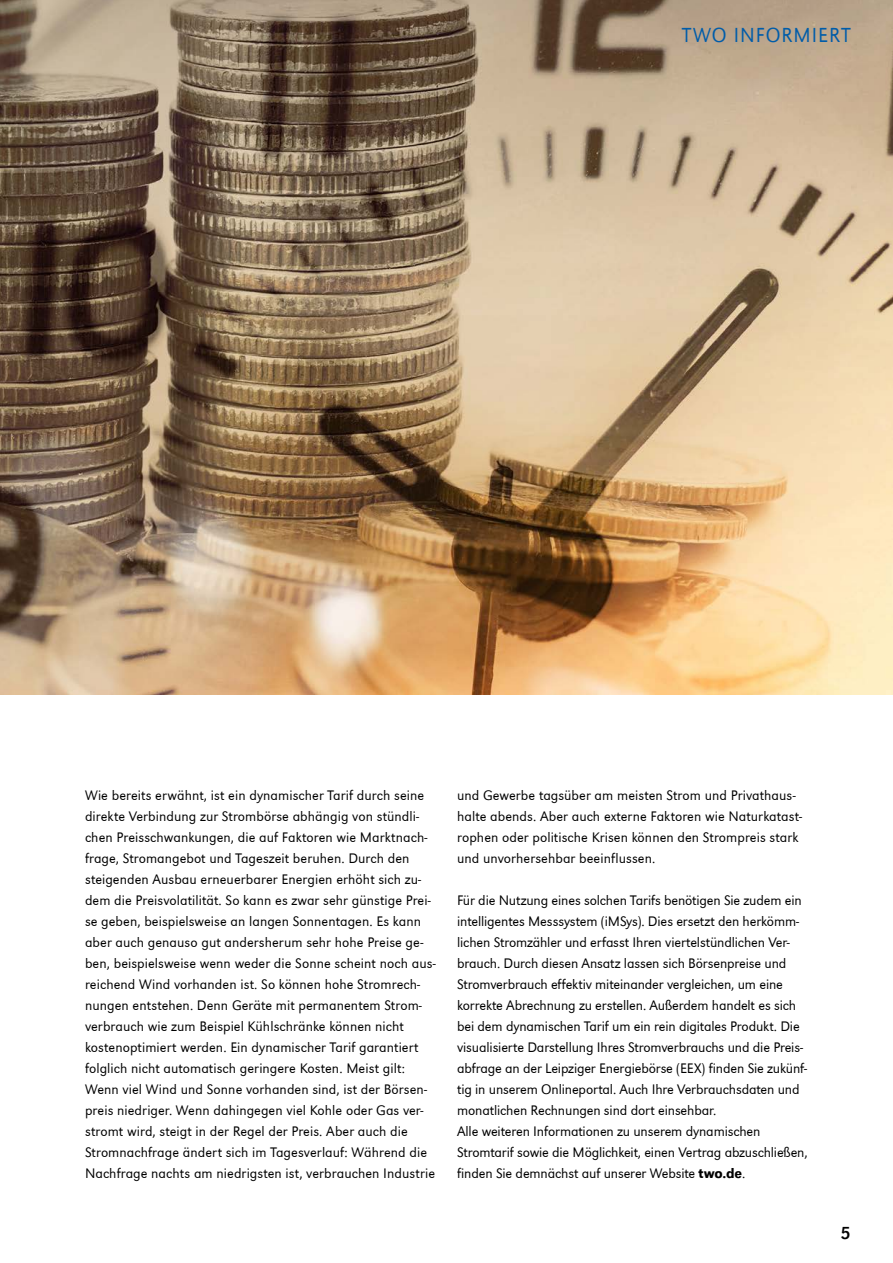
<style>
.page{position:relative;width:893px;height:1263px;background:#fff}
.page>*{position:absolute;margin:0;border:0;box-sizing:border-box;transform-origin:0 0}
.t1{font:300 21px "URW Grotesk";letter-spacing:.05em;color:#005ca9;scale:.96 1}
.t2{font:18px "URW Grotesk";color:#000}
.t3{font:300 14.25px/21px "URW Grotesk";letter-spacing:.005em;color:#000}
.s1{font-weight:500}
</style>
<div class="page">
<img style="left:0;top:0;width:893px;height:695px">
<h1 class="t1" style="left:682px;top:23px;width:177px">TWO INFORMIERT</h1>
<p class="t3" style="left:85px;top:784px;width:352px">Wie bereits erwähnt, ist ein dynamischer Tarif durch seine direkte Verbindung zur Strombörse abhängig von stündli&shy;chen Preisschwankungen, die auf Faktoren wie Marktnach&shy;frage, Stromangebot und Tageszeit beruhen. Durch den steigenden Ausbau erneuerbarer Energien erhöht sich zu&shy;dem die Preisvolatilität. So kann es zwar sehr günstige Prei&shy;se geben, beispielsweise an langen Sonnentagen. Es kann aber auch genauso gut andersherum sehr hohe Preise ge&shy;ben, beispielsweise wenn weder die Sonne scheint noch aus&shy;reichend Wind vorhanden ist. So können hohe Stromrech&shy;nungen entstehen. Denn Geräte mit permanentem Strom&shy;verbrauch wie zum Beispiel Kühlschränke können nicht kostenoptimiert werden. Ein dynamischer Tarif garantiert folglich nicht automatisch geringere Kosten. Meist gilt:<br>Wenn viel Wind und Sonne vorhanden sind, ist der Börsen&shy;preis niedriger. Wenn dahingegen viel Kohle oder Gas ver&shy;stromt wird, steigt in der Regel der Preis. Aber auch die Stromnachfrage ändert sich im Tagesverlauf: Während die Nachfrage nachts am niedrigsten ist, verbrauchen Industrie</p>
<p class="t3" style="left:457px;top:784px;width:346px">und Gewerbe tagsüber am meisten Strom und Privathaus&shy;halte abends. Aber auch externe Faktoren wie Naturkatast&shy;rophen oder politische Krisen können den Strompreis stark und unvorhersehbar beeinflussen.</p>
<p class="t3" style="left:457px;top:889px;width:352px">Für die Nutzung eines solchen Tarifs benötigen Sie zudem ein intelligentes Messsystem (iMSys). Dies ersetzt den herkömm&shy;lichen Stromzähler und erfasst Ihren viertelstündlichen Ver&shy;brauch. Durch diesen Ansatz lassen sich Börsenpreise und Stromverbrauch effektiv miteinander vergleichen, um eine korrekte Abrechnung zu erstellen. Außerdem handelt es sich bei dem dynamischen Tarif um ein rein digitales Produkt. Die visualisierte Darstellung Ihres Stromverbrauchs und die Preis&shy;abfrage an der Leipziger Energiebörse (EEX) finden Sie zukünf&shy;tig in unserem Onlineportal. Auch Ihre Verbrauchsdaten und monatlichen Rechnungen sind dort einsehbar.<br>Alle weiteren Informationen zu unserem dynamischen Stromtarif sowie die Möglichkeit, einen Vertrag abzuschließen, finden Sie demnächst auf unserer Website <span class="s1">two.de</span>.</p>
<p class="t2" style="left:840px;top:1220px;width:12px">5</p>
</div>
